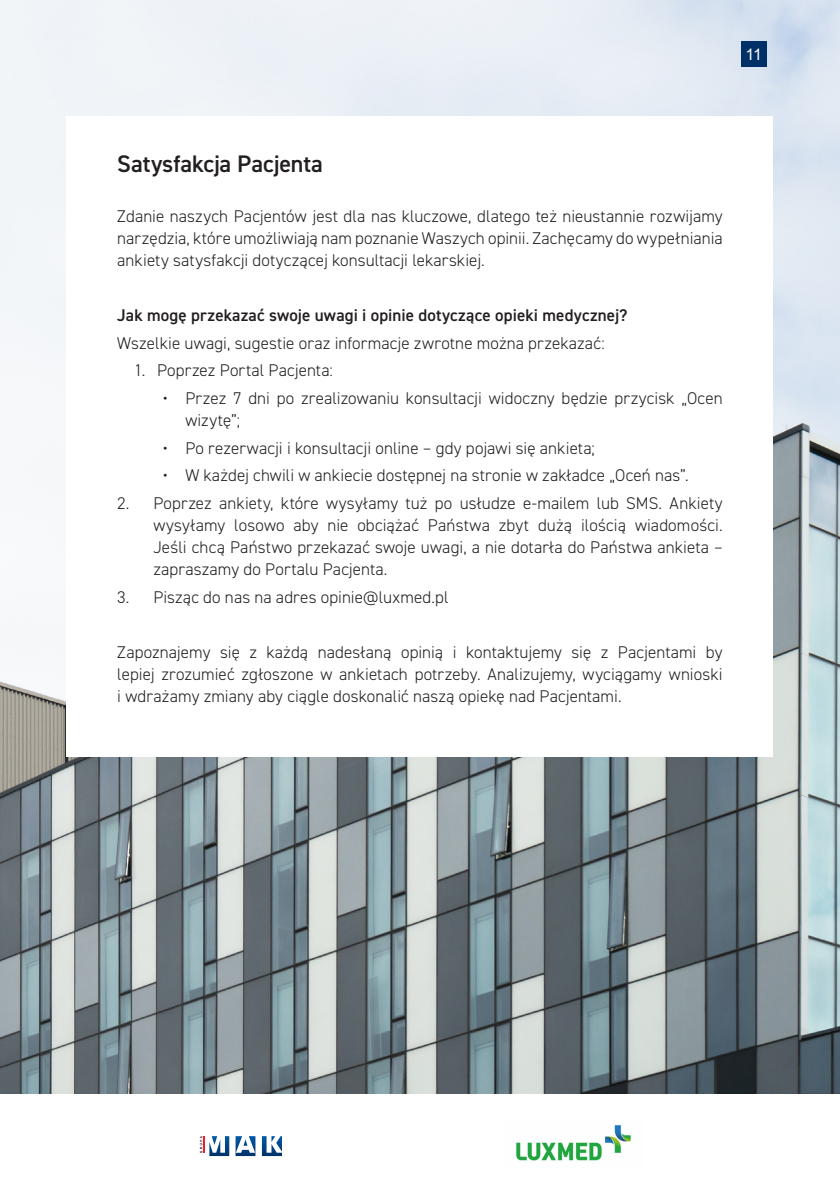
<style>
.page{position:relative;width:840px;height:1191px;background:#fff}
.page>*{position:absolute;margin:0;border:0;box-sizing:border-box;transform-origin:0 0}
.t1{font:600 24px "DIN2014";letter-spacing:-.005em;color:#231f20}
.t2{font:300 17px/22px "DIN2014";letter-spacing:.005em;color:#231f20;text-align:justify}
.t3{font:600 17px "DIN2014";letter-spacing:.01em;color:#231f20}
.t4{font:16px "Arial";color:#fff}
</style>
<div class="page">
<img style="left:0;top:0;width:839px;height:1093px">
<div style="left:67px;top:116px;width:705px;height:641px;background:#fff"></div>
<div style="left:740px;top:41px;width:26px;height:26px;background:#003067"></div>
<svg style="left:235px;top:1136px;width:20px;height:20px"></svg>
<svg style="left:262px;top:1136px;width:20px;height:20px"></svg>
<svg style="left:200px;top:1136px;width:29px;height:20px"></svg>
<img style="left:516px;top:1125px;width:115px;height:36px">
<p class="t4" style="left:745px;top:44px;width:18px">11</p>
<p class="t1" style="left:117px;top:148px;width:207px">Satysfakcja Pacjenta</p>
<p class="t2" style="left:117px;top:205px;width:606px">Zdanie naszych Pacjentów jest dla nas kluczowe, dlatego też nieustannie rozwijamy narzędzia, które umożliwiają nam poznanie Waszych opinii. Zachęcamy do wypełniania ankiety satysfakcji dotyczącej konsultacji lekarskiej.</p>
<p class="t3" style="left:117px;top:304px;width:511px">Jak mogę przekazać swoje uwagi i opinie dotyczące opieki medycznej?</p>
<p class="t2" style="left:117px;top:332px;width:488px">Wszelkie uwagi, sugestie oraz informacje zwrotne można przekazać:</p>
<p class="t2" style="left:134px;top:359px;width:200px">1. Poprzez Portal Pacjenta:</p>
<p class="t2" style="left:185px;top:387px;width:538px;text-indent:-23px">• Przez 7 dni po zrealizowaniu konsultacji widoczny będzie przycisk „Ocen wizytę”;</p>
<p class="t2" style="left:163px;top:437px;width:433px">• Po rezerwacji i konsultacji online – gdy pojawi się ankieta;</p>
<p class="t2" style="left:163px;top:464px;width:527px">• W każdej chwili w ankiecie dostępnej na stronie w zakładce „Oceń nas”.</p>
<p class="t2" style="left:153px;top:492px;width:570px;text-indent:-36px">2. Poprzez ankiety, które wysyłamy tuż po usłudze e-mailem lub SMS. Ankiety wysyłamy losowo aby nie obciążać Państwa zbyt dużą ilością wiadomości.<br>Jeśli chcą Państwo przekazać swoje uwagi, a nie dotarła do Państwa ankieta – zapraszamy do Portalu Pacjenta.</p>
<p class="t2" style="left:117px;top:586px;width:333px">3. Pisząc do nas na adres opinie@luxmed.pl</p>
<p class="t2" style="left:117px;top:641px;width:606px">Zapoznajemy się z każdą nadesłaną opinią i kontaktujemy się z Pacjentami by lepiej zrozumieć zgłoszone w ankietach potrzeby. Analizujemy, wyciągamy wnioski i wdrażamy zmiany aby ciągle doskonalić naszą opiekę nad Pacjentami.</p>
</div>
